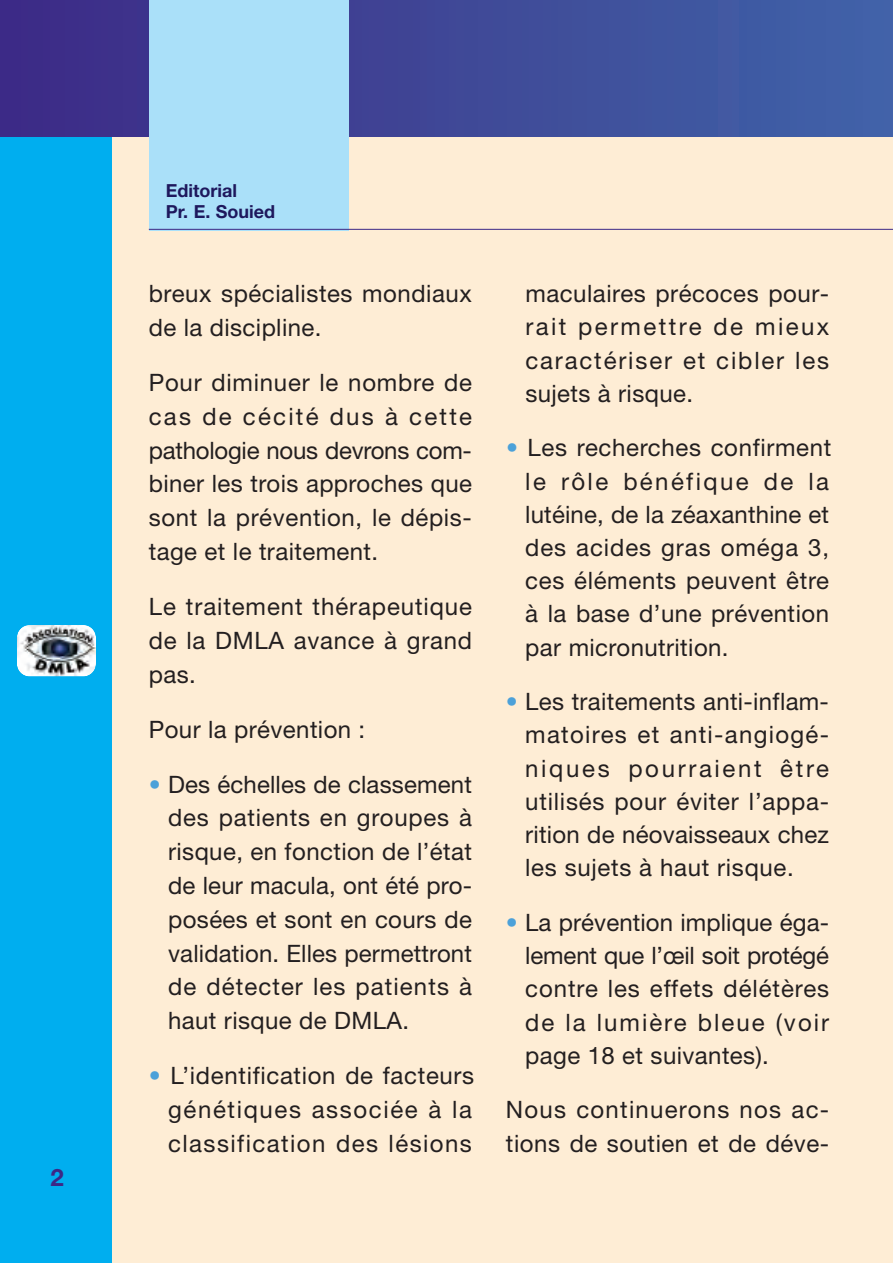
<style>
.page{position:relative;width:893px;height:1263px;background:#fff}
.page>*{position:absolute;margin:0;border:0;box-sizing:border-box;transform-origin:0 0}
.t1{font:24px/33.3px "Helvetica Neue";letter-spacing:.025em;color:#231f20;text-align:justify}
.t2{font:700 24px "Helvetica Neue";color:#3c2886}
.t3{font:700 18px/21px "Helvetica Neue";color:#1e185d}
.s1{color:#4ca1d9}
</style>
<div class="page">
<div style="left:103px;top:135px;width:790px;height:1128px;background:#feedd5"></div>
<div style="left:0;top:1px;width:106px;height:1262px;background:#00aeef"></div>
<div style="left:95px;top:1px;width:16px;height:1262px;background:#00aeef"></div>
<svg style="left:0;top:0;width:893px;height:136px;background:#3f4a99"></svg>
<div style="left:149px;top:0;width:200px;height:230px;background:#aae0f9"></div>
<img style="left:17px;top:625px;width:79px;height:51px;border-radius:13px">
<hr style="left:149px;top:229px;width:744px;height:1px;background:#3c2886">
<p class="t2" style="left:50px;top:1169px;width:15px">2</p>
<p class="t3" style="left:166px;top:182px;width:111px">Editorial<br>Pr. E. Souied</p>
<p class="t1" style="left:149px;top:279px;width:325px;line-height:33.8px">breux spécialistes mondiaux de la discipline.</p>
<p class="t1" style="left:149px;top:368px;width:325px;line-height:33.8px">Pour diminuer le nombre de cas de cécité dus à cette pathologie nous devrons com&shy;biner les trois approches que sont la prévention, le dépis&shy;tage et le traitement.</p>
<p class="t1" style="left:149px;top:592px;width:325px;line-height:33.8px">Le traitement thérapeutique de la DMLA avance à grand pas.</p>
<p class="t1" style="left:149px;top:715px;width:218px">Pour la prévention :</p>
<p class="t1" style="left:168px;top:770px;width:305px;line-height:33.8px;text-indent:-19px"><span class="s1">•</span> Des échelles de classement des patients en groupes à risque, en fonction de l’état de leur macula, ont été pro&shy;posées et sont en cours de validation. Elles permettront de détecter les patients à haut risque de DMLA.</p>
<p class="t1" style="left:168px;top:1061px;width:308px;line-height:33.8px;text-indent:-19px"><span class="s1">•</span> L’identification de facteurs génétiques associée à la classification des lésions</p>
<p class="t1" style="left:525px;top:279px;width:305px">maculaires précoces pour&shy;rait permettre de mieux caractériser et cibler les sujets à risque.</p>
<p class="t1" style="left:525px;top:433px;width:308px;text-indent:-19px"><span class="s1">•</span> Les recherches confirment le rôle bénéfique de la lutéine, de la zéaxanthine et des acides gras oméga 3, ces éléments peuvent être à la base d’une prévention par micronutrition.</p>
<p class="t1" style="left:525px;top:687px;width:305px;text-indent:-19px"><span class="s1">•</span> Les traitements anti-inflam&shy;matoires et anti-angiogé&shy;niques pourraient être utilisés pour éviter l’appa&shy;rition de néovaisseaux chez les sujets à haut risque.</p>
<p class="t1" style="left:525px;top:908px;width:305px;text-indent:-19px"><span class="s1">•</span> La prévention implique éga&shy;lement que l’œil soit protégé contre les effets délétères de la lumière bleue (voir page 18 et suivantes).</p>
<p class="t1" style="left:506px;top:1095px;width:325px">Nous continuerons nos ac&shy;tions de soutien et de déve-</p>
</div>
